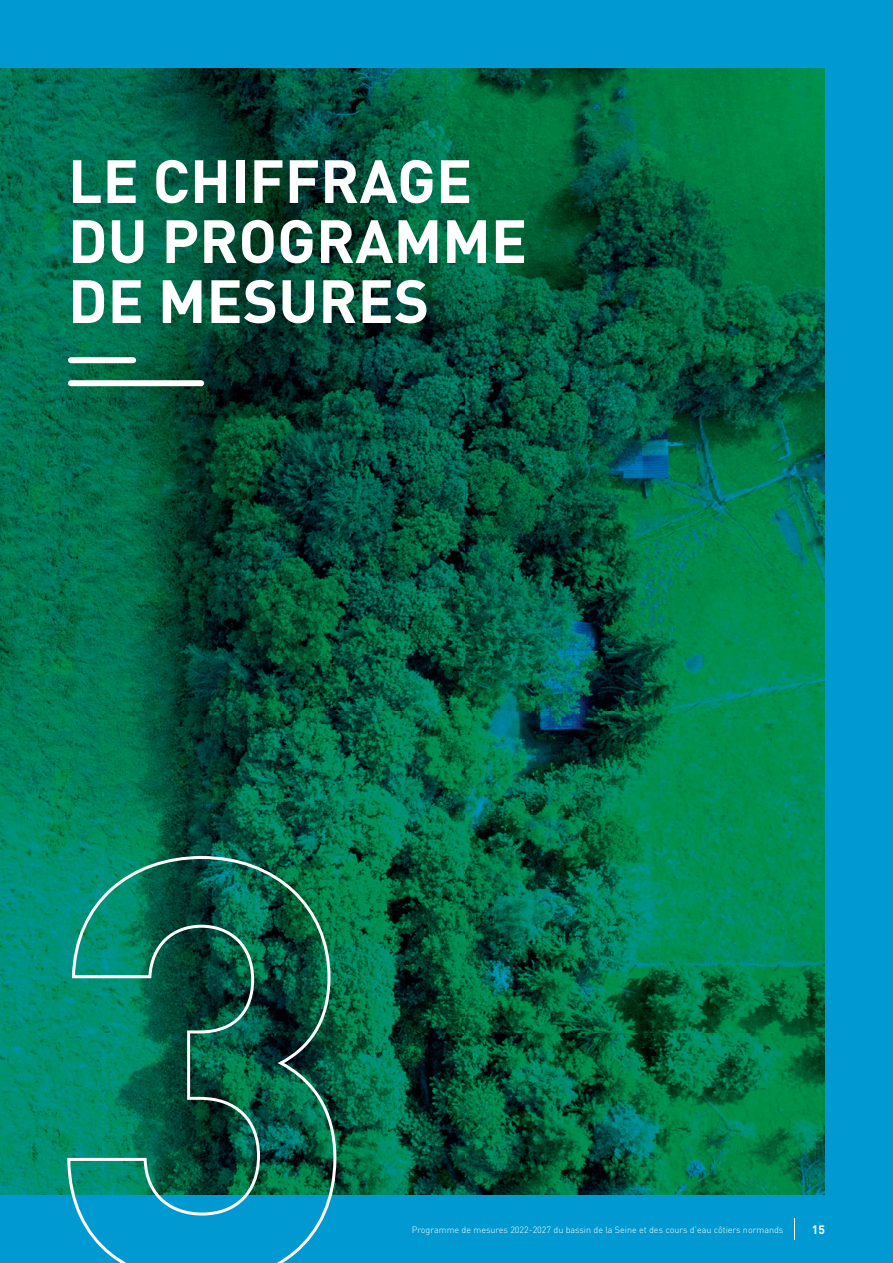
<style>
.page{position:relative;width:893px;height:1263px;background:#0099d1}
.page>*{position:absolute;margin:0;border:0;box-sizing:border-box;transform-origin:0 0}
.t1{font:700 60px/60px "DIN";color:#fff}
.t2{font:700 12px "DIN";color:#fff}
.t3{font:300 9px "DIN";color:#fff}
</style>
<div class="page">
<img style="left:0;top:68px;width:825px;height:1127px">
<div style="left:68px;top:357px;width:68px;height:6px;background:#fff;border-radius:3px"></div>
<div style="left:68px;top:380px;width:136px;height:6px;background:#fff;border-radius:3px"></div>
<svg style="left:794px;top:1218px;width:1px;height:21px"></svg>
<svg style="left:67px;top:856px;width:269px;height:407px;background:#0d7268"></svg>
<h1 class="t1" style="left:68px;top:149px;width:461px">LE CHIFFRAGE<br>DU PROGRAMME<br>DE MESURES</h1>
<p class="t3" style="left:412px;top:1224px;width:373px">Programme de mesures 2022-2027 du bassin de la Seine et des cours d’eau côtiers normands</p>
<h2 class="t2" style="left:812px;top:1222px;width:15px">15</h2>
</div>
